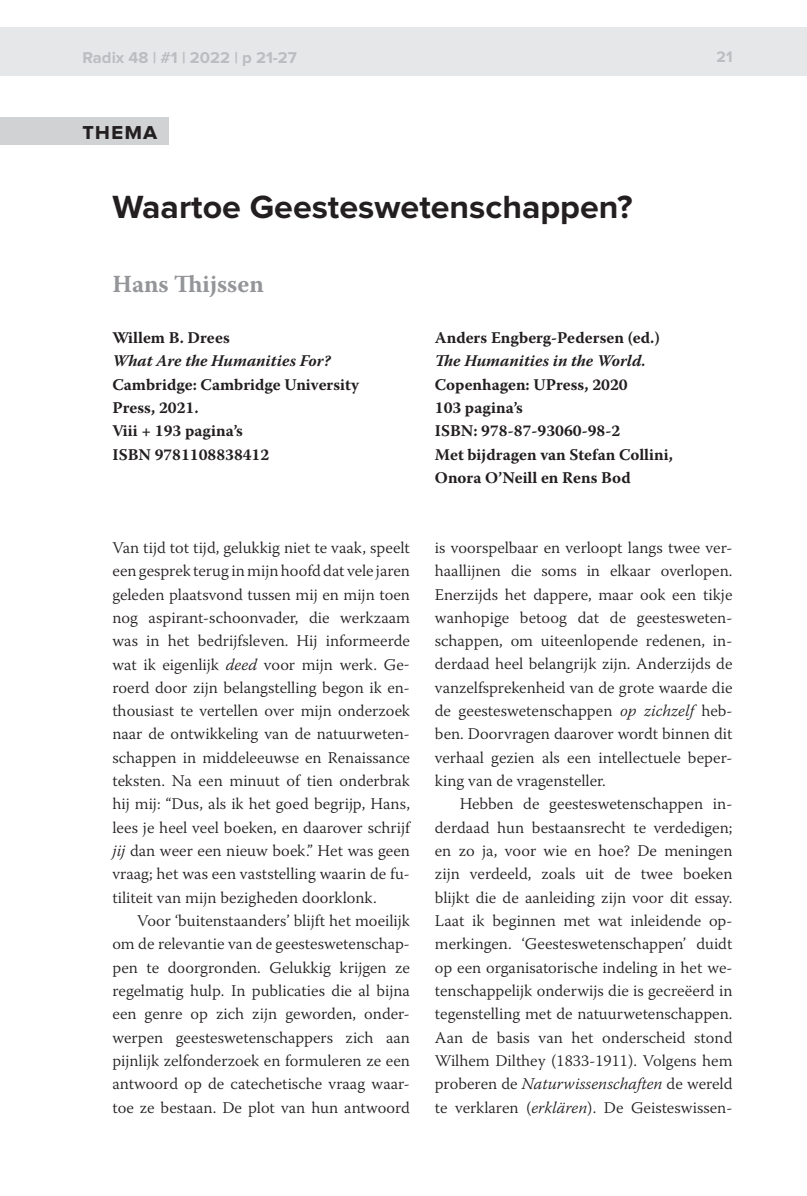
<style>
.page{position:relative;width:807px;height:1196px;background:#fff}
.page>*{position:absolute;margin:0;border:0;box-sizing:border-box;transform-origin:0 0}
.t1{font:700 33.25px "Proxima Nova";color:#231f20}
.t2{font:700 24.5px "Warnock Pro";color:#939598}
.t3{font:700 23.45px "Proxima Nova";letter-spacing:.04em;color:#231f20}
.t4{font:300 16.28px/23.3px "Warnock Pro";color:#231f20;text-align:justify}
.t5{font:700 16.28px/23.3px "Warnock Pro";color:#231f20}
.t6{font:italic 700 16.28px "Warnock Pro";color:#231f20}
.t7{font:700 16.28px "Proxima Nova";color:#bcbdc0}
.t8{font:700 15.75px "Proxima Nova";color:#bcbdc0}
.s1{font-style:italic}
</style>
<div class="page">
<div style="left:0;top:27px;width:806px;height:49px;background:#e6e7e9"></div>
<div style="left:0;top:118px;width:169px;height:27px;background:#d1d2d4"></div>
<p class="t7" style="left:82px;top:48px;width:216px">Radix 48 | #1 | 2022 | p 21-27</p>
<h3 class="t3" style="left:82px;top:118px;width:76px">thema</h3>
<h1 class="t1" style="left:112px;top:188px;width:521px">Waartoe Geesteswetenschappen?</h1>
<h2 class="t2" style="left:112px;top:269px;width:153px">Hans Thijssen</h2>
<p class="t5" style="left:112px;top:326px;width:119px">Willem B. Drees</p>
<p class="t6" style="left:112px;top:351px;width:220px">What Are the Humanities For?</p>
<p class="t5" style="left:112px;top:372px;width:248px">Cambridge: Cambridge University<br>Press, 2021.<br>Viii + 193 pagina’s<br>ISBN 9781108838412</p>
<p class="t5" style="left:434px;top:326px;width:226px">Anders Engberg-Pedersen (ed.)</p>
<p class="t6" style="left:434px;top:351px;width:212px">The Humanities in the World.</p>
<p class="t5" style="left:434px;top:372px;width:239px">Copenhagen: UPress, 2020<br>103 pagina’s<br>ISBN: 978-87-93060-98-2<br>Met bijdragen van Stefan Collini,<br>Onora O’Neill en Rens Bod</p>
<p class="t8" style="left:716px;top:47px;width:17px">21</p>
<p class="t4" style="left:112px;top:535px;width:299px">Van tijd tot tijd, gelukkig niet te vaak, speelt een gesprek terug in mijn hoofd dat vele jaren geleden plaatsvond tussen mij en mijn toen nog aspirant-schoonvader, die werkzaam was in het bedrijfsleven. Hij informeerde wat ik eigenlijk <span class="s1">deed</span> voor mijn werk. Ge&shy;roerd door zijn belangstelling begon ik en&shy;thousiast te vertellen over mijn onderzoek naar de ontwikkeling van de natuurweten&shy;schappen in middeleeuwse en Renaissance teksten. Na een minuut of tien onderbrak hij mij: “Dus, als ik het goed begrijp, Hans, lees je heel veel boeken, en daarover schrijf <span class="s1">jij</span> dan weer een nieuw boek.” Het was geen vraag; het was een vaststelling waarin de fu&shy;tiliteit van mijn bezigheden doorklonk.</p>
<p class="t4" style="left:112px;top:908px;width:299px;text-indent:25px">Voor ‘buitenstaanders’ blijft het moeilijk om de relevantie van de geesteswetenschap&shy;pen te doorgronden. Gelukkig krijgen ze regelmatig hulp. In publicaties die al bijna een genre op zich zijn geworden, onder&shy;werpen geesteswetenschappers zich aan pijnlijk zelfonderzoek en formuleren ze een antwoord op de catechetische vraag waar&shy;toe ze bestaan. De plot van hun antwoord</p>
<p class="t4" style="left:434px;top:535px;width:299px">is voorspelbaar en verloopt langs twee ver&shy;haallijnen die soms in elkaar overlopen.<br>Enerzijds het dappere, maar ook een tikje wanhopige betoog dat de geestesweten&shy;schappen, om uiteenlopende redenen, in&shy;derdaad heel belangrijk zijn. Anderzijds de vanzelfsprekenheid van de grote waarde die de geesteswetenschappen <span class="s1">op zichzelf</span> heb&shy;ben. Doorvragen daarover wordt binnen dit verhaal gezien als een intellectuele beper&shy;king van de vragensteller.</p>
<p class="t4" style="left:434px;top:792px;width:299px;text-indent:25px">Hebben de geesteswetenschappen in&shy;derdaad hun bestaansrecht te verdedigen; en zo ja, voor wie en hoe? De meningen zijn verdeeld, zoals uit de twee boeken blijkt die de aanleiding zijn voor dit essay.<br>Laat ik beginnen met wat inleidende op&shy;merkingen. ‘Geesteswetenschappen’ duidt op een organisatorische indeling in het we&shy;tenschappelijk onderwijs die is gecreëerd in tegenstelling met de natuurwetenschappen.<br>Aan de basis van het onderscheid stond Wilhem Dilthey (1833-1911). Volgens hem proberen de <span class="s1">Naturwissenschaften</span> de wereld te verklaren (<span class="s1">erklären</span>). De Geisteswissen-</p>
</div>
